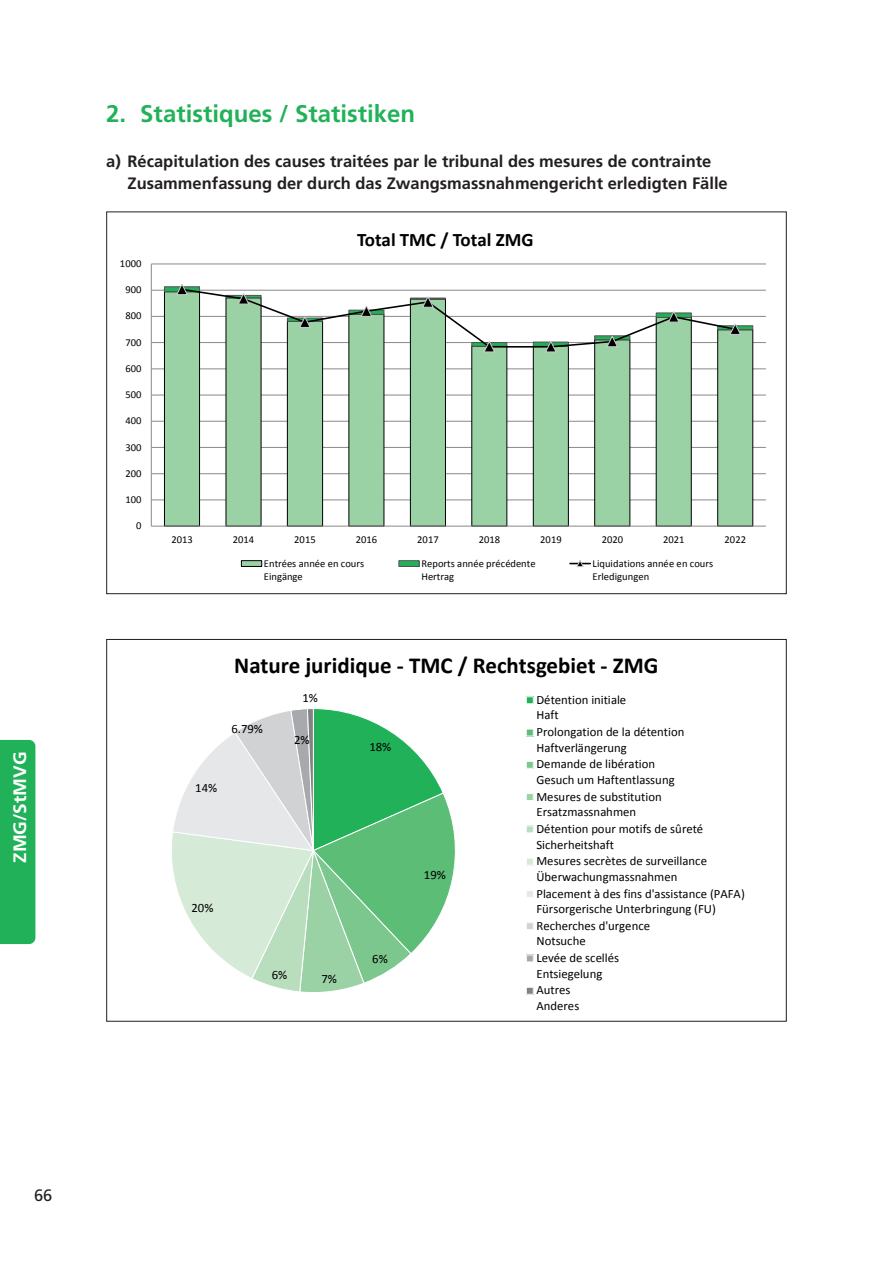
<style>
.page{position:relative;width:893px;height:1263px;background:#fff}
.page>*{position:absolute;margin:0;border:0;box-sizing:border-box;transform-origin:0 0}
.Titre{font:700 24px "Frutiger";color:#21b259}
.t1{font:700 22.95px "Calibri";color:#000}
.t2{font:700 19.05px "Calibri";color:#000}
.t3{font:700 18px "Frutiger";color:#fff;scale:1.05 1}
.sous_sous_titre{font:700 16.5px "Frutiger";color:#231f20}
.t4{font:16.5px "Frutiger";color:#231f20}
.t5{font:12.75px/16px "Calibri";color:#000}
.t6{font:10.5px/12.9px "Calibri";color:#000}
</style>
<div class="page">
<div style="left:0;top:740px;width:35px;height:204px;background:#21b259"></div>
<svg style="left:172px;top:708px;width:284px;height:284px"></svg>
<div style="left:526px;top:697px;width:7px;height:7px;background:#21b259"></div>
<div style="left:526px;top:696px;width:8px;height:8px;border:1px solid #fff"></div>
<div style="left:526px;top:729px;width:7px;height:7px;background:#5bbd76"></div>
<div style="left:526px;top:729px;width:8px;height:7px;border:1px solid #fff"></div>
<div style="left:526px;top:761px;width:7px;height:7px;background:#7cc78e"></div>
<div style="left:526px;top:761px;width:8px;height:8px;border:1px solid #fff"></div>
<div style="left:526px;top:794px;width:7px;height:7px;background:#9bd2a5"></div>
<div style="left:526px;top:793px;width:8px;height:8px;border:1px solid #fff"></div>
<div style="left:526px;top:826px;width:7px;height:7px;background:#b9debe"></div>
<div style="left:526px;top:825px;width:8px;height:8px;border:1px solid #fff"></div>
<div style="left:526px;top:858px;width:7px;height:7px;background:#d5ead7"></div>
<div style="left:526px;top:858px;width:8px;height:7px;border:1px solid #fff"></div>
<div style="left:526px;top:890px;width:7px;height:7px;background:#e6e7e9"></div>
<div style="left:526px;top:890px;width:8px;height:8px;border:1px solid #fff"></div>
<div style="left:526px;top:923px;width:7px;height:7px;background:#d1d2d4"></div>
<div style="left:526px;top:922px;width:8px;height:8px;border:1px solid #fff"></div>
<div style="left:526px;top:955px;width:7px;height:7px;background:#a8a9ad"></div>
<div style="left:526px;top:955px;width:8px;height:7px;border:1px solid #fff"></div>
<div style="left:526px;top:987px;width:7px;height:7px;background:#808285"></div>
<div style="left:526px;top:987px;width:8px;height:7px;border:1px solid #fff"></div>
<hr style="left:151px;top:500px;width:615px;height:1px;background:#898989">
<hr style="left:151px;top:473px;width:615px;height:1px;background:#898989">
<hr style="left:151px;top:447px;width:615px;height:1px;background:#898989">
<hr style="left:151px;top:421px;width:615px;height:1px;background:#898989">
<hr style="left:151px;top:395px;width:615px;height:1px;background:#898989">
<hr style="left:151px;top:369px;width:615px;height:1px;background:#898989">
<hr style="left:151px;top:342px;width:615px;height:1px;background:#898989">
<hr style="left:151px;top:316px;width:615px;height:1px;background:#898989">
<hr style="left:151px;top:290px;width:615px;height:1px;background:#898989">
<hr style="left:151px;top:264px;width:615px;height:1px;background:#898989">
<svg style="left:164px;top:352px;width:590px;height:174px"></svg>
<hr style="left:151px;top:264px;width:1px;height:262px;background:#898989">
<hr style="left:151px;top:526px;width:615px;height:1px;background:#898989">
<svg style="left:164px;top:284px;width:590px;height:68px"></svg>
<div style="left:241px;top:561px;width:21px;height:5px;background:#9bd2a5"></div>
<div style="left:241px;top:560px;width:21px;height:7px;border:1px solid #000"></div>
<div style="left:399px;top:561px;width:20px;height:5px;background:#21b259"></div>
<div style="left:398px;top:560px;width:22px;height:7px;border:1px solid #525252"></div>
<svg style="left:570px;top:560px;width:20px;height:7px"></svg>
<h3 class="t3" style="left:9px;top:863px;width:108px;rotate:-90deg">ZMG/StMVG</h3>
<p class="Titre" style="left:106px;top:99px;width:310px">2. Statistiques / Statistiken</p>
<p class="sous_sous_titre" style="left:106px;top:151px;width:606px">a) Récapitulation des causes traitées par le tribunal des mesures de contrainte</p>
<p class="sous_sous_titre" style="left:128px;top:174px;width:602px">Zusammenfassung der durch das Zwangsmassnahmengericht erledigten Fälle</p>
<p class="t6" style="left:120px;top:257px;width:23px">1000</p>
<p class="t6" style="left:125px;top:283px;width:18px">900</p>
<p class="t6" style="left:125px;top:309px;width:18px">800</p>
<p class="t6" style="left:125px;top:335px;width:18px">700</p>
<p class="t6" style="left:125px;top:362px;width:18px">600</p>
<p class="t6" style="left:125px;top:388px;width:18px">500</p>
<p class="t6" style="left:125px;top:414px;width:18px">400</p>
<p class="t6" style="left:125px;top:440px;width:18px">300</p>
<p class="t6" style="left:125px;top:467px;width:18px">200</p>
<p class="t6" style="left:125px;top:493px;width:18px">100</p>
<p class="t6" style="left:136px;top:519px;width:7px">0</p>
<p class="t2" style="left:357px;top:226px;width:178px">Total TMC / Total ZMG</p>
<p class="t6" style="left:171px;top:533px;width:23px">2013</p>
<p class="t6" style="left:233px;top:533px;width:23px">2014</p>
<p class="t6" style="left:294px;top:533px;width:23px">2015</p>
<p class="t6" style="left:356px;top:533px;width:23px">2016</p>
<p class="t6" style="left:417px;top:533px;width:23px">2017</p>
<p class="t6" style="left:479px;top:533px;width:23px">2018</p>
<p class="t6" style="left:540px;top:533px;width:23px">2019</p>
<p class="t6" style="left:602px;top:533px;width:23px">2020</p>
<p class="t6" style="left:663px;top:533px;width:23px">2021</p>
<p class="t6" style="left:725px;top:533px;width:23px">2022</p>
<p class="t6" style="left:264px;top:556px;width:102px">Entrées année en cours<br>Eingänge</p>
<p class="t6" style="left:421px;top:556px;width:116px">Reports année précédente<br>Hertrag</p>
<p class="t6" style="left:593px;top:556px;width:122px">Liquidations année en cours<br>Erledigungen</p>
<p class="t5" style="left:195px;top:780px;width:23px">14%</p>
<p class="t5" style="left:191px;top:899px;width:23px">20%</p>
<p class="t1" style="left:234px;top:649px;width:426px">Nature juridique - TMC / Rechtsgebiet - ZMG</p>
<p class="t5" style="left:536px;top:691px;width:210px">Détention initiale<br>Haft<br>Prolongation de la détention<br>Haftverlängerung<br>Demande de libération<br>Gesuch um Haftentlassung<br>Mesures de substitution<br>Ersatzmassnahmen<br>Détention pour motifs de sûreté<br>Sicherheitshaft<br>Mesures secrètes de surveillance<br>Überwachungmassnahmen<br>Placement à des fins d'assistance (PAFA)<br>Fürsorgerische Unterbringung (FU)<br>Recherches d'urgence<br>Notsuche<br>Levée de scellés<br>Entsiegelung<br>Autres<br>Anderes</p>
<p class="t5" style="left:302px;top:690px;width:17px">1%</p>
<p class="t5" style="left:231px;top:721px;width:33px">6.79%</p>
<p class="t5" style="left:294px;top:731px;width:17px">2%</p>
<p class="t5" style="left:369px;top:738px;width:23px">18%</p>
<p class="t5" style="left:424px;top:867px;width:23px">19%</p>
<p class="t5" style="left:372px;top:950px;width:17px">6%</p>
<p class="t5" style="left:272px;top:966px;width:17px">6%</p>
<p class="t5" style="left:322px;top:970px;width:17px">7%</p>
<p class="t4" style="left:34px;top:1185px;width:20px">66</p>
</div>
